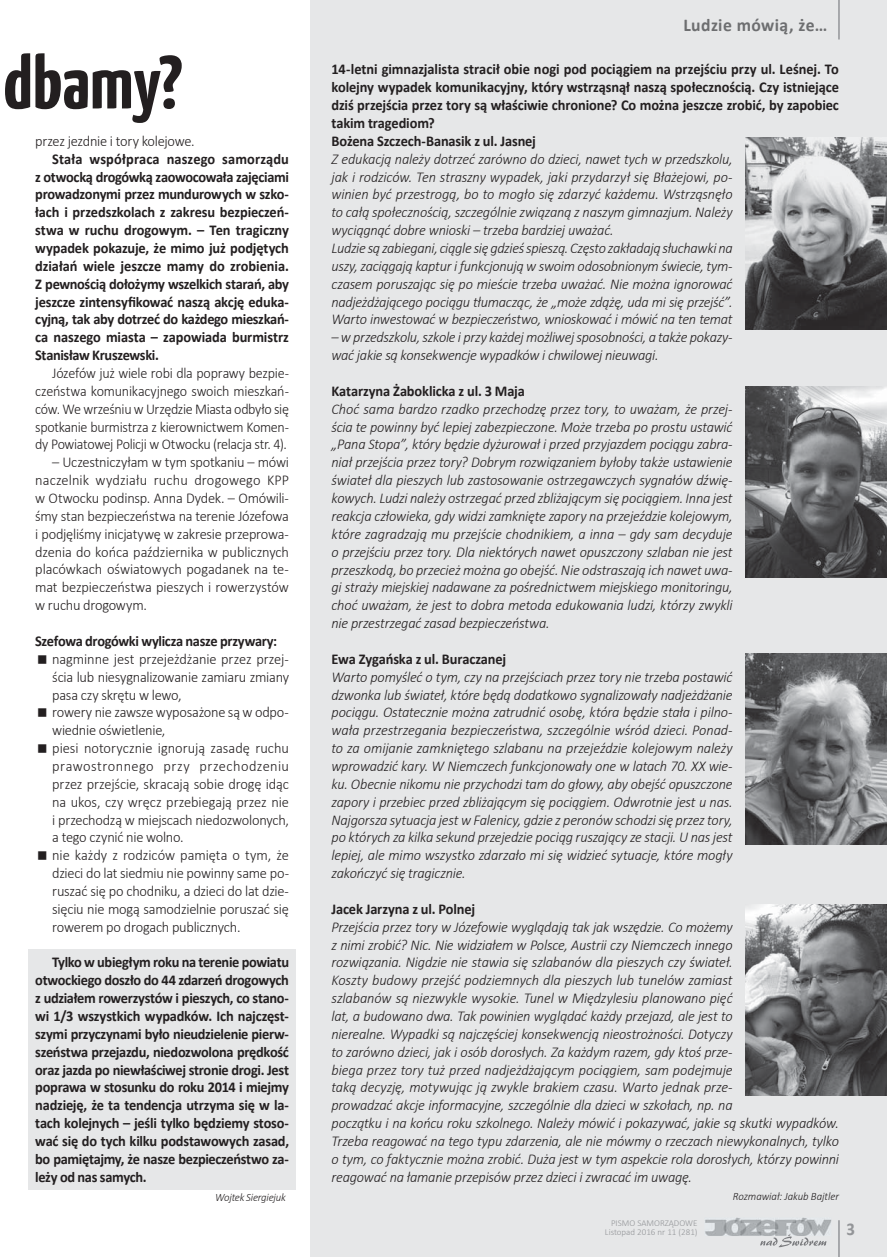
<style>
.page{position:relative;width:887px;height:1257px;background:#fff}
.page>*{position:absolute;margin:0;border:0;box-sizing:border-box;transform-origin:0 0}
.t1{font:700 75px "Yanone Kaffeesatz";color:#231f20;scale:1.09 1}
.t2{font:700 18px "Calibri";letter-spacing:.025em;color:#6d6e70}
.t3{font:700 18px "Calibri";color:#939598;scale:.94 1}
.t4{font:italic 300 15px/17.9px "Calibri";letter-spacing:-.015em;color:#231f20;scale:.96 1}
.t5{font:700 15px/17.9px "Calibri";letter-spacing:-.01em;color:#231f20;text-align:justify;scale:.96 1}
.t6{font:300 15px/17.9px "Calibri";letter-spacing:-.015em;color:#231f20;text-align:justify;scale:.96 1}
.t7{font:300 15px/17.9px "Calibri";letter-spacing:-.015em;color:#231f20;text-align:justify;scale:.94 1}
.t8{font:italic 300 11.25px "Calibri";letter-spacing:-.015em;color:#231f20;scale:.96 1}
.t9{font:300 9px/9.4px "Calibri";color:#939598;text-align:right}
</style>
<div class="page">
<div style="left:28px;top:949px;width:268px;height:241px;background:#e6e7e8"></div>
<div style="left:310px;top:0;width:577px;height:1257px;background:#e6e7e8"></div>
<img style="left:705px;top:1217px;width:126px;height:19px">
<svg style="left:760px;top:1234px;width:66px;height:13px"></svg>
<hr style="left:838px;top:1220px;width:2px;height:37px;background:#939598">
<hr style="left:838px;top:0;width:2px;height:40px;background:#939598">
<img style="left:745px;top:138px;width:142px;height:191px">
<img style="left:745px;top:386px;width:142px;height:191px">
<img style="left:745px;top:653px;width:142px;height:192px">
<img style="left:745px;top:904px;width:142px;height:191px">
<h1 class="t1" style="left:3px;top:46px;width:166px">dbamy?</h1>
<p class="t6" style="left:35px;top:133px;width:167px">przez jezdnie i tory kolejowe.</p>
<p class="t5" style="left:35px;top:151px;width:266px;text-indent:17px">Stała współpraca naszego samorządu z otwocką drogówką zaowocowała zajęciami prowadzonymi przez mundurowych w szko&shy;łach i przedszkolach z zakresu bezpieczeń&shy;stwa w ruchu drogowym. – Ten tragiczny wypadek pokazuje, że mimo już podjętych działań wiele jeszcze mamy do zrobienia.<br>Z pewnością dołożymy wszelkich starań, aby jeszcze zintensyfikować naszą akcję eduka&shy;cyjną, tak aby dotrzeć do każdego mieszkań&shy;ca naszego miasta – zapowiada burmistrz Stanisław Kruszewski.</p>
<p class="t7" style="left:35px;top:365px;width:271px;text-indent:17px">Józefów już wiele robi dla poprawy bezpie&shy;czeństwa komunikacyjnego swoich mieszkań&shy;ców. We wrześniu w Urzędzie Miasta odbyło się spotkanie burmistrza z kierownictwem Komen&shy;dy Powiatowej Policji w Otwocku (relacja str. 4).</p>
<p class="t6" style="left:35px;top:455px;width:266px;text-indent:17px">– Uczestniczyłam w tym spotkaniu – mówi naczelnik wydziału ruchu drogowego KPP w Otwocku podinsp. Anna Dydek. – Omówili&shy;śmy stan bezpieczeństwa na terenie Józefowa i podjęliśmy inicjatywę w zakresie przeprowa&shy;dzenia do końca października w publicznych placówkach oświatowych pogadanek na te&shy;mat bezpieczeństwa pieszych i rowerzystów w ruchu drogowym.</p>
<p class="t5" style="left:35px;top:633px;width:254px">Szefowa drogówki wylicza nasze przywary:</p>
<p class="t6" style="left:52px;top:651px;width:248px;text-align:left">nagminne jest przejeżdżanie przez przej&shy;ścia lub niesygnalizowanie zamiaru zmiany pasa czy skrętu w lewo,<br>rowery nie zawsze wyposażone są w odpo&shy;wiednie oświetlenie,<br>piesi notorycznie ignorują zasadę ruchu prawostronnego przy przechodzeniu przez przejście, skracają sobie drogę idąc na ukos, czy wręcz przebiegają przez nie i przechodzą w miejscach niedozwolonych, a tego czynić nie wolno.<br>nie każdy z rodziców pamięta o tym, że dzieci do lat siedmiu nie powinny same po&shy;ruszać się po chodniku, a dzieci do lat dzie&shy;sięciu nie mogą samodzielnie poruszać się rowerem po drogach publicznych.</p>
<p class="t5" style="left:35px;top:955px;width:266px;text-indent:17px">Tylko w ubiegłym roku na terenie powiatu otwockiego doszło do 44 zdarzeń drogowych z udziałem rowerzystów i pieszych, co stano&shy;wi 1/3 wszystkich wypadków. Ich najczęst&shy;szymi przyczynami było nieudzielenie pierw&shy;szeństwa przejazdu, niedozwolona prędkość oraz jazda po niewłaściwej stronie drogi. Jest poprawa w stosunku do roku 2014 i miejmy nadzieję, że ta tendencja utrzyma się w la&shy;tach kolejnych – jeśli tylko będziemy stoso&shy;wać się do tych kilku podstawowych zasad, bo pamiętajmy, że nasze bezpieczeństwo za&shy;leży od nas samych.</p>
<p class="t8" style="left:215px;top:1193px;width:75px">Wojtek Siergiejuk</p>
<p class="t2" style="left:683px;top:18px;width:146px">Ludzie mówią, że…</p>
<p class="t5" style="left:331px;top:62px;width:530px;text-align:left">14-letni gimnazjalista stracił obie nogi pod pociągiem na przejściu przy ul. Leśnej. To kolejny wypadek komunikacyjny, który wstrząsnął naszą społecznością. Czy istniejące dziś przejścia przez tory są właściwie chronione? Co można jeszcze zrobić, by zapobiec takim tragediom?<br>Bożena Szczech-Banasik z ul. Jasnej</p>
<p class="t4" style="left:331px;top:151px;width:419px">Z edukacją należy dotrzeć zarówno do dzieci, nawet tych w przedszkolu, jak i rodziców. Ten straszny wypadek, jaki przydarzył się Błażejowi, po&shy;winien być przestrogą, bo to mogło się zdarzyć każdemu. Wstrząsnęło to całą społecznością, szczególnie związaną z naszym gimnazjum. Należy wyciągnąć dobre wnioski – trzeba bardziej uważać.<br>Ludzie są zabiegani, ciągle się gdzieś spieszą. Często zakładają słuchawki na uszy, zaciągają kaptur i funkcjonują w swoim odosobnionym świecie, tym&shy;czasem poruszając się po mieście trzeba uważać. Nie można ignorować nadjeżdżającego pociągu tłumacząc, że „może zdążę, uda mi się przejść”.<br>Warto inwestować w bezpieczeństwo, wnioskować i mówić na ten temat</p>
<p class="t4" style="left:331px;top:330px;width:419px">– w przedszkolu, szkole i przy każdej możliwej sposobności, a także pokazy&shy;wać jakie są konsekwencje wypadków i chwilowej nieuwagi.</p>
<p class="t5" style="left:331px;top:383px;width:203px">Katarzyna Żaboklicka z ul. 3 Maja</p>
<p class="t4" style="left:331px;top:401px;width:419px;text-align:justify">Choć sama bardzo rzadko przechodzę przez tory, to uważam, że przej&shy;ścia te powinny być lepiej zabezpieczone. Może trzeba po prostu ustawić „Pana Stopa”, który będzie dyżurował i przed przyjazdem pociągu zabra&shy;niał przejścia przez tory? Dobrym rozwiązaniem byłoby także ustawienie świateł dla pieszych lub zastosowanie ostrzegawczych sygnałów dźwię&shy;kowych. Ludzi należy ostrzegać przed zbliżającym się pociągiem. Inna jest reakcja człowieka, gdy widzi zamknięte zapory na przejeździe kolejowym, które zagradzają mu przejście chodnikiem, a inna – gdy sam decyduje o przejściu przez tory. Dla niektórych nawet opuszczony szlaban nie jest przeszkodą, bo przecież można go obejść. Nie odstraszają ich nawet uwa&shy;gi straży miejskiej nadawane za pośrednictwem miejskiego monitoringu, choć uważam, że jest to dobra metoda edukowania ludzi, którzy zwykli nie przestrzegać zasad bezpieczeństwa.</p>
<p class="t5" style="left:331px;top:651px;width:183px">Ewa Zygańska z ul. Buraczanej</p>
<p class="t4" style="left:331px;top:669px;width:419px;text-align:justify">Warto pomyśleć o tym, czy na przejściach przez tory nie trzeba postawić dzwonka lub świateł, które będą dodatkowo sygnalizowały nadjeżdżanie pociągu. Ostatecznie można zatrudnić osobę, która będzie stała i pilno&shy;wała przestrzegania bezpieczeństwa, szczególnie wśród dzieci. Ponad&shy;to za omijanie zamkniętego szlabanu na przejeździe kolejowym należy wprowadzić kary. W Niemczech funkcjonowały one w latach 70. XX wie&shy;ku. Obecnie nikomu nie przychodzi tam do głowy, aby obejść opuszczone zapory i przebiec przed zbliżającym się pociągiem. Odwrotnie jest u nas.<br>Najgorsza sytuacja jest w Falenicy, gdzie z peronów schodzi się przez tory, po których za kilka sekund przejedzie pociąg ruszający ze stacji. U nas jest lepiej, ale mimo wszystko zdarzało mi się widzieć sytuacje, które mogły zakończyć się tragicznie.</p>
<p class="t5" style="left:331px;top:901px;width:151px">Jacek Jarzyna z ul. Polnej</p>
<p class="t4" style="left:331px;top:919px;width:530px">Przejścia przez tory w Józefowie wyglądają tak jak wszędzie. Co możemy<br>z nimi zrobić? Nic. Nie widziałem w Polsce, Austrii czy Niemczech innego<br>rozwiązania. Nigdzie nie stawia się szlabanów dla pieszych czy świateł.<br>Koszty budowy przejść podziemnych dla pieszych lub tunelów zamiast<br>szlabanów są niezwykle wysokie. Tunel w Międzylesiu planowano pięć<br>lat, a budowano dwa. Tak powinien wyglądać każdy przejazd, ale jest to<br>nierealne. Wypadki są najczęściej konsekwencją nieostrożności. Dotyczy<br>to zarówno dzieci, jak i osób dorosłych. Za każdym razem, gdy ktoś prze-<br>biega przez tory tuż przed nadjeżdżającym pociągiem, sam podejmuje<br>taką decyzję, motywując ją zwykle brakiem czasu. Warto jednak prze-<br>prowadzać akcje informacyjne, szczególnie dla dzieci w szkołach, np. na<br>początku i na końcu roku szkolnego. Należy mówić i pokazywać, jakie są skutki wypadków.<br>Trzeba reagować na tego typu zdarzenia, ale nie mówmy o rzeczach niewykonalnych, tylko o tym, co faktycznie można zrobić. Duża jest w tym aspekcie rola dorosłych, którzy powinni reagować na łamanie przepisów przez dzieci i zwracać im uwagę.</p>
<p class="t8" style="left:733px;top:1191px;width:112px">Rozmawiał: Jakub Bajtler</p>
<p class="t9" style="left:605px;top:1219px;width:94px">PISMO SAMORZĄDOWE<br>Listopad 2016 nr 11 (281)</p>
<p class="t3" style="left:846px;top:1222px;width:11px">3</p>
</div>
